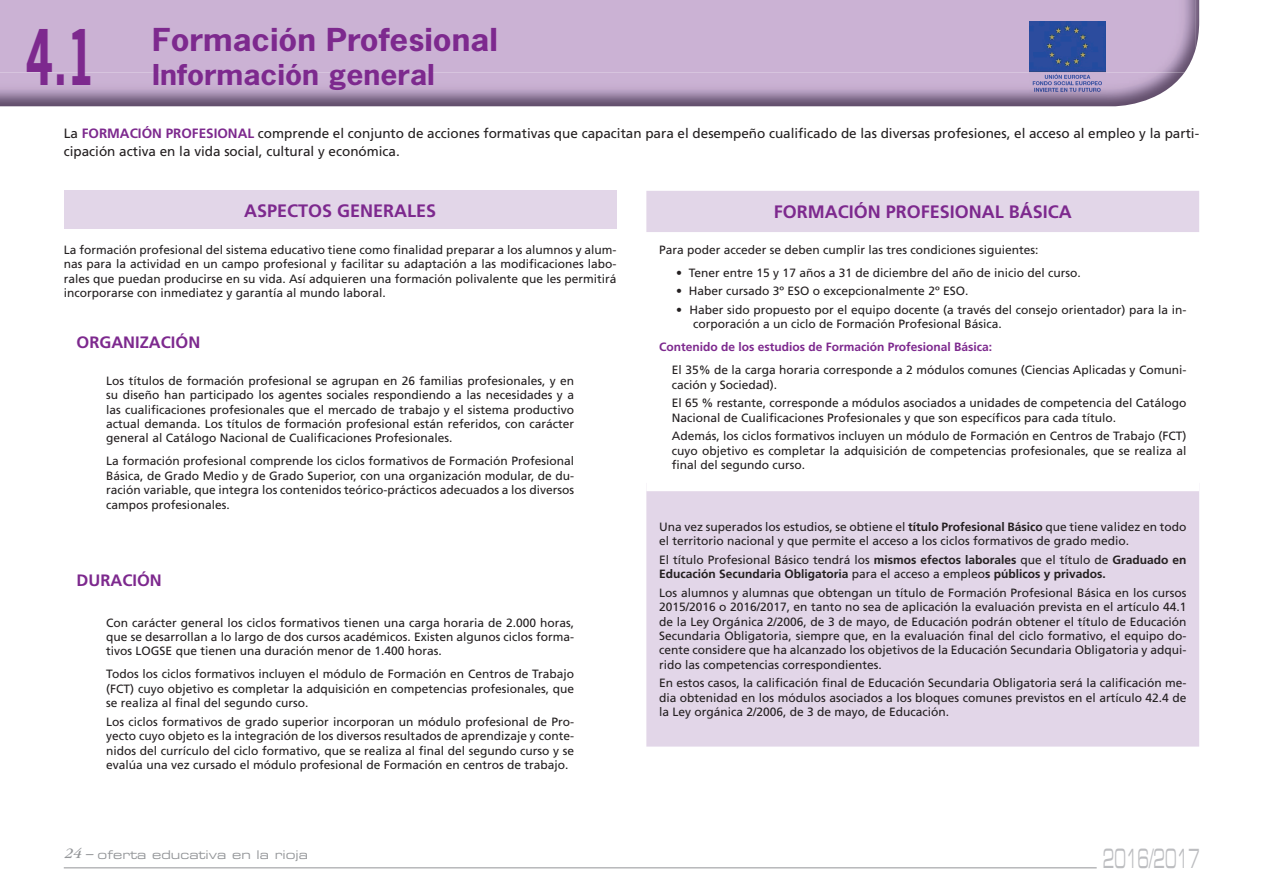
<style>
.page{position:relative;width:1263px;height:893px;background:#fff}
.page>*{position:absolute;margin:0;border:0;box-sizing:border-box;transform-origin:0 0}
.t1{font:700 72px "News Gothic Std";color:#7d298e;scale:.62 1}
.t2{font:700 29.7px "News Gothic Std";color:#7d298e;scale:1.11 1}
.t3{font:700 27px "News Gothic Std";color:#7d298e;scale:1.11 1}
.t4{font:26.55px "Eurostile Extended Two";color:#bcbdc0;scale:.45 1}
.t5{font:700 18px "Frutiger LT Std";color:#7d298e}
.t6{font:700 16.5px "Frutiger LT Std";color:#7d298e}
.t7{font:13.5px/18px "Frutiger LT Std";color:#231f20}
.t8{font:12px/14.4px "Frutiger LT Std";color:#231f20;text-align:justify}
.t9{font:700 12px/14.4px "Frutiger LT Std";color:#231f20}
.t10{font:700 12px "Frutiger LT Std";color:#7d298e}
.t11{font:12px "Eurostile Extended Two";color:#939598}
.s1{font-weight:700;color:#7d298e}
.s2{font-family:"ITC Garamond Std";font-style:italic;font-size:15px}
.s3{font-weight:700}
.s4{font-weight:400}
</style>
<div class="page">
<hr style="left:64px;top:867px;width:1033px;height:1px;background:#939598">
<svg style="left:646px;top:191px;width:553px;height:556px;fill:#e2d6e8"></svg>
<div style="left:646px;top:475px;width:553px;height:16px;background:#fff"></div>
<div style="left:64px;top:191px;width:553px;height:38px;background:#e2d6e8"></div>
<img style="left:0;top:0;width:1199px;height:106px">
<div style="left:0;top:0;width:1196px;height:73px;background:#cbb2d4"></div>
<img style="left:1029px;top:21px;width:77px;height:75px">
<h1 class="t1" style="left:26px;top:10px;width:114px">4.1</h1>
<h2 class="t2" style="left:152px;top:20px;width:313px">Formación Profesional</h2>
<h3 class="t3" style="left:152px;top:57px;width:256px">Información general</h3>
<p class="t7" style="left:64px;top:124px;width:1137px">La <span class="s1">FORMACIÓN PROFESIONAL</span> comprende el conjunto de acciones formativas que capacitan para el desempeño cualificado de las diversas profesiones, el acceso al empleo y la parti&shy;cipación activa en la vida social, cultural y económica.</p>
<h3 class="t5" style="left:244px;top:200px;width:194px">ASPECTOS GENERALES</h3>
<p class="t8" style="left:64px;top:242px;width:554px">La formación profesional del sistema educativo tiene como finalidad preparar a los alumnos y alum&shy;nas para la actividad en un campo profesional y facilitar su adaptación a las modificaciones labo&shy;rales que puedan producirse en su vida. Así adquieren una formación polivalente que les permitirá incorporarse con inmediatez y garantía al mundo laboral.</p>
<h3 class="t6" style="left:77px;top:332px;width:125px">ORGANIZACIÓN</h3>
<p class="t8" style="left:106px;top:373px;width:469px">Los títulos de formación profesional se agrupan en 26 familias profesionales, y en su diseño han participado los agentes sociales respondiendo a las necesidades y a las cualificaciones profesionales que el mercado de trabajo y el sistema productivo actual demanda. Los títulos de formación profesional están referidos, con carácter general al Catálogo Nacional de Cualificaciones Profesionales.</p>
<p class="t8" style="left:106px;top:454px;width:469px">La formación profesional comprende los ciclos formativos de Formación Profesional Básica, de Grado Medio y de Grado Superior, con una organización modular, de du&shy;ración variable, que integra los contenidos teórico-prácticos adecuados a los diversos campos profesionales.</p>
<h3 class="t6" style="left:77px;top:571px;width:87px">DURACIÓN</h3>
<p class="t8" style="left:106px;top:615px;width:469px">Con carácter general los ciclos formativos tienen una carga horaria de 2.000 horas, que se desarrollan a lo largo de dos cursos académicos. Existen algunos ciclos forma&shy;tivos LOGSE que tienen una duración menor de 1.400 horas.</p>
<p class="t8" style="left:106px;top:667px;width:469px">Todos los ciclos formativos incluyen el módulo de Formación en Centros de Trabajo (FCT) cuyo objetivo es completar la adquisición en competencias profesionales, que se realiza al final del segundo curso.</p>
<p class="t8" style="left:106px;top:714px;width:469px">Los ciclos formativos de grado superior incorporan un módulo profesional de Pro&shy;yecto cuyo objeto es la integración de los diversos resultados de aprendizaje y conte&shy;nidos del currículo del ciclo formativo, que se realiza al final del segundo curso y se evalúa una vez cursado el módulo profesional de Formación en centros de trabajo.</p>
<p class="t11" style="left:65px;top:847px;width:245px"><span class="s2">24 –</span> oferta educativa en la rioja</p>
<h3 class="t5" style="left:774px;top:201px;width:300px">FORMACIÓN PROFESIONAL BÁSICA</h3>
<p class="t8" style="left:659px;top:242px;width:381px">Para poder acceder se deben cumplir las tres condiciones siguientes:</p>
<p class="t8" style="left:676px;top:265px;width:406px">• Tener entre 15 y 17 años a 31 de diciembre del año de inicio del curso.</p>
<p class="t8" style="left:676px;top:284px;width:294px">• Haber cursado 3º ESO o excepcionalmente 2º ESO.</p>
<p class="t8" style="left:693px;top:303px;width:495px;text-indent:-17px">• Haber sido propuesto por el equipo docente (a través del consejo orientador) para la in&shy;corporación a un ciclo de Formación Profesional Básica.</p>
<p class="t10" style="left:659px;top:340px;width:335px">Contenido de los estudios de Formación Profesional Básica:</p>
<p class="t8" style="left:672px;top:363px;width:516px">El 35% de la carga horaria corresponde a 2 módulos comunes (Ciencias Aplicadas y Comuni&shy;cación y Sociedad).</p>
<p class="t8" style="left:672px;top:396px;width:516px">El 65 % restante, corresponde a módulos asociados a unidades de competencia del Catálogo<br>Nacional de Cualificaciones Profesionales y que son específicos para cada título.</p>
<p class="t8" style="left:672px;top:429px;width:516px">Además, los ciclos formativos incluyen un módulo de Formación en Centros de Trabajo (FCT) cuyo objetivo es completar la adquisición de competencias profesionales, que se realiza al final del segundo curso.</p>
<p class="t8" style="left:659px;top:519px;width:529px">Una vez superados los estudios, se obtiene el <span class="s3">título Profesional Básico</span> que tiene validez en todo el territorio nacional y que permite el acceso a los ciclos formativos de grado medio.</p>
<p class="t9" style="left:659px;top:552px;width:529px"><span class="s4">El título Profesional Básico tendrá los</span> mismos efectos laborales <span class="s4">que el título de</span> Graduado en<br>Educación Secundaria Obligatoria <span class="s4">para el acceso a empleo</span>s públicos y privados.</p>
<p class="t8" style="left:659px;top:585px;width:529px">Los alumnos y alumnas que obtengan un título de Formación Profesional Básica en los cursos 2015/2016 o 2016/2017, en tanto no sea de aplicación la evaluación prevista en el artículo 44.1 de la Ley Orgánica 2/2006, de 3 de mayo, de Educación podrán obtener el título de Educación Secundaria Obligatoria, siempre que, en la evaluación final del ciclo formativo, el equipo do&shy;cente considere que ha alcanzado los objetivos de la Educación Secundaria Obligatoria y adqui&shy;rido las competencias correspondientes.</p>
<p class="t8" style="left:659px;top:676px;width:529px">En estos casos, la calificación final de Educación Secundaria Obligatoria será la calificación me&shy;dia obtenidad en los módulos asociados a los bloques comunes previstos en el artículo 42.4 de la Ley orgánica 2/2006, de 3 de mayo, de Educación.</p>
<h3 class="t4" style="left:1103px;top:841px;width:217px">2016/2017</h3>
</div>
